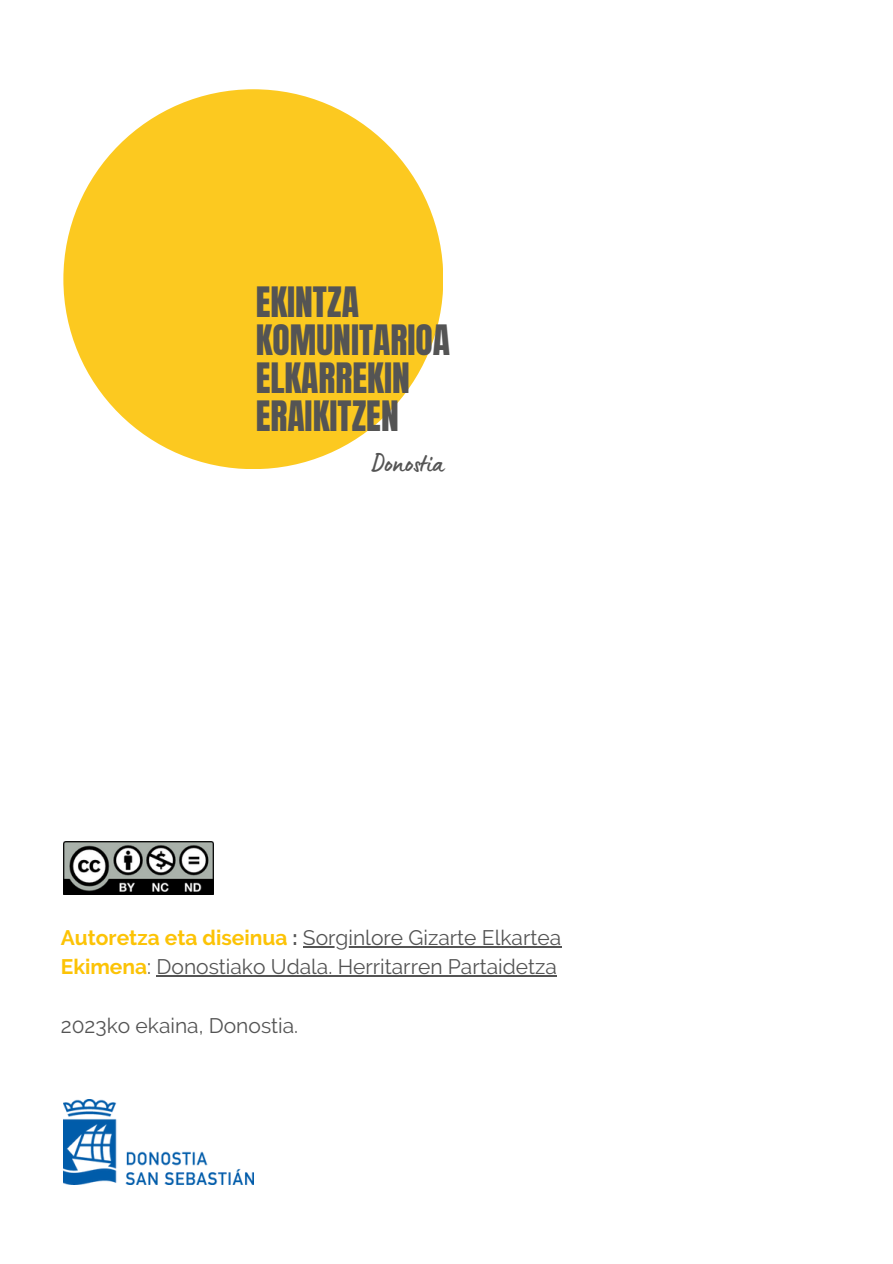
<style>
.page{position:relative;width:893px;height:1264px;background:#fff}
.page>*{position:absolute;margin:0;border:0;box-sizing:border-box;transform-origin:0 0}
.t1{font:35.55px/38.2px "Anton";color:#545454}
.t2{font:28.8px "Lumios Marker";color:#545454}
.t3{font:21px "Raleway";color:#545454}
.s1{font-weight:700;color:#fcc306}
.s2{font-weight:700}
</style>
<div class="page">
<div style="left:63px;top:89px;width:380px;height:380px;background:#fcc920;border-radius:50%"></div>
<img style="left:64px;top:1099px;width:190px;height:85px">
<img style="left:64px;top:841px;width:149px;height:53px">
<hr style="left:303px;top:945px;width:258px;height:2px;background:#545454">
<hr style="left:156px;top:975px;width:401px;height:1px;background:#545454">
<p class="t1" style="left:256px;top:283px;width:105px">EKINTZA</p>
<p class="t1" style="left:256px;top:321px;width:196px">KOMUNITARIOA</p>
<p class="t1" style="left:256px;top:360px;width:156px">ELKARREKIN<br>ERAIKITZEN</p>
<p class="t2" style="left:372px;top:453px;width:73px">Donostia</p>
<p class="t3" style="left:61px;top:925px;width:502px"><span class="s1">Autoretza eta diseinua</span> <span class="s2">:</span> Sorginlore Gizarte Elkartea</p>
<p class="t3" style="left:61px;top:954px;width:497px"><span class="s1">Ekimena</span>: Donostiako Udala. Herritarren Partaidetza</p>
<p class="t3" style="left:61px;top:1012px;width:239px">2023ko ekaina, Donostia.</p>
</div>
